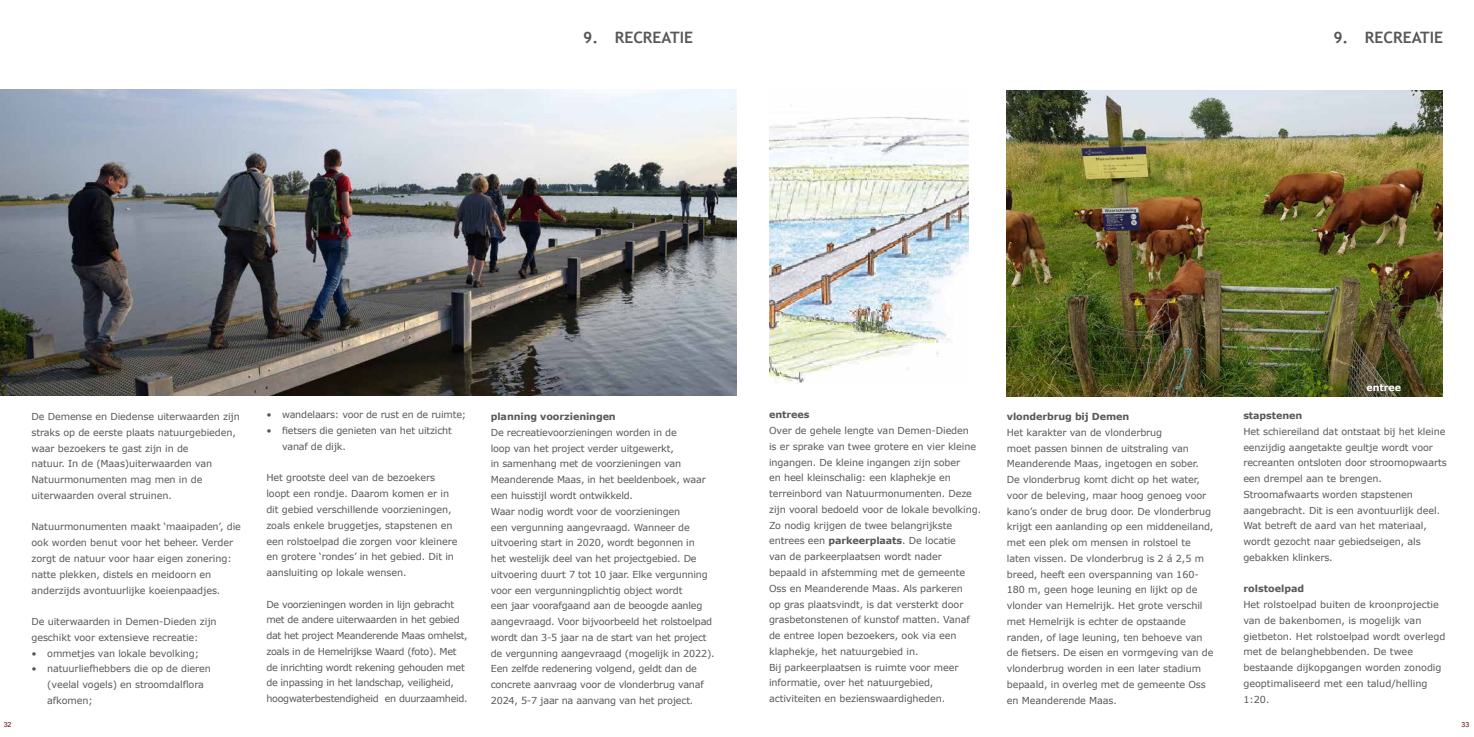
<style>
.page{position:relative;width:1474px;height:737px;background:#fff}
.page>*{position:absolute;margin:0;border:0;box-sizing:border-box;transform-origin:0 0}
.t1{font:700 15.75px "Trebuchet MS";color:#58585a}
.t2{font:9.62px/15.8px "Verdana";letter-spacing:-.01em;color:#58585a}
.t3{font:9.62px/15.8px "Verdana";letter-spacing:-.03em;color:#58585a}
.t4{font:700 9.62px "Verdana";letter-spacing:-.01em;color:#58585a}
.t5{font:700 9.62px "Verdana";letter-spacing:-.01em;color:#fff}
.t6{font:7px "Arial";color:#5f0e0f}
.s1{font-weight:700}
</style>
<div class="page">
<img style="left:0;top:89px;width:737px;height:306px">
<img style="left:1006px;top:90px;width:436px;height:306px">
<img style="left:769px;top:104px;width:199px;height:279px">
<h1 class="t1" style="left:583px;top:28px;width:111px">9. RECREATIE</h1>
<h1 class="t1" style="left:1333px;top:27px;width:111px">9. RECREATIE</h1>
<p class="t2" style="left:31px;top:409px;width:210px">De Demense en Diedense uiterwaarden zijn straks op de eerste plaats natuurgebieden, waar bezoekers te gast zijn in de<br>natuur. In de (Maas)uiterwaarden van Natuurmonumenten mag men in de uiterwaarden overal struinen.</p>
<p class="t2" style="left:31px;top:519px;width:211px">Natuurmonumenten maakt ‘maaipaden’, die ook worden benut voor het beheer. Verder zorgt de natuur voor haar eigen zonering: natte plekken, distels en meidoorn en anderzijds avontuurlijke koeienpaadjes.</p>
<p class="t2" style="left:31px;top:613px;width:187px">De uiterwaarden in Demen-Dieden zijn geschikt voor extensieve recreatie:</p>
<p class="t2" style="left:31px;top:645px;width:169px">• ommetjes van lokale bevolking;</p>
<p class="t2" style="left:47px;top:660px;width:165px;text-indent:-16px">• natuurliefhebbers die op de dieren (veelal vogels) en stroomdalflora afkomen;</p>
<p class="t2" style="left:266px;top:407px;width:201px">• wandelaars: voor de rust en de ruimte;</p>
<p class="t2" style="left:282px;top:423px;width:171px;text-indent:-16px">• fietsers die genieten van het uitzicht vanaf de dijk.</p>
<p class="t2" style="left:266px;top:470px;width:193px">Het grootste deel van de bezoekers loopt een rondje. Daarom komen er in dit gebied verschillende voorzieningen, zoals enkele bruggetjes, stapstenen en een rolstoelpad die zorgen voor kleinere en grotere ‘rondes’ in het gebied. Dit in aansluiting op lokale wensen.</p>
<p class="t3" style="left:266px;top:596px;width:203px">De voorzieningen worden in lijn gebracht met de andere uiterwaarden in het gebied dat het project Meanderende Maas omhelst, zoals in de Hemelrijkse Waard (foto). Met de inrichting wordt rekening gehouden met de inpassing in het landschap, veiligheid, hoogwaterbestendigheid en duurzaamheid.</p>
<p class="t4" style="left:491px;top:410px;width:126px">planning voorzieningen</p>
<p class="t2" style="left:491px;top:424px;width:225px">De recreatievoorzieningen worden in de<br>loop van het project verder uitgewerkt,<br>in samenhang met de voorzieningen van Meanderende Maas, in het beeldenboek, waar een huisstijl wordt ontwikkeld.<br>Waar nodig wordt voor de voorzieningen<br>een vergunning aangevraagd. Wanneer de uitvoering start in 2020, wordt begonnen in<br>het westelijk deel van het projectgebied. De uitvoering duurt 7 tot 10 jaar. Elke vergunning voor een vergunningplichtig object wordt<br>een jaar voorafgaand aan de beoogde aanleg aangevraagd. Voor bijvoorbeeld het rolstoelpad wordt dan 3-5 jaar na de start van het project de vergunning aangevraagd (mogelijk in 2022).<br>Een zelfde redenering volgend, geldt dan de concrete aanvraag voor de vlonderbrug vanaf 2024, 5-7 jaar na aanvang van het project.</p>
<p class="t4" style="left:769px;top:408px;width:42px">entrees</p>
<p class="t2" style="left:769px;top:423px;width:214px">Over de gehele lengte van Demen-Dieden<br>is er sprake van twee grotere en vier kleine ingangen. De kleine ingangen zijn sober<br>en heel kleinschalig: een klaphekje en terreinbord van Natuurmonumenten. Deze zijn vooral bedoeld voor de lokale bevolking.<br>Zo nodig krijgen de twee belangrijkste entrees een <span class="s1">parkeerplaats</span>. De locatie<br>van de parkeerplaatsen wordt nader bepaald in afstemming met de gemeente Oss en Meanderende Maas. Als parkeren<br>op gras plaatsvindt, is dat versterkt door grasbetonstenen of kunstof matten. Vanaf de entree lopen bezoekers, ook via een klaphekje, het natuurgebied in.<br>Bij parkeerplaatsen is ruimte voor meer informatie, over het natuurgebied, activiteiten en bezienswaardigheden.</p>
<p class="t4" style="left:1006px;top:410px;width:124px">vlonderbrug bij Demen</p>
<p class="t2" style="left:1006px;top:424px;width:208px">Het karakter van de vlonderbrug<br>moet passen binnen de uitstraling van Meanderende Maas, ingetogen en sober.<br>De vlonderbrug komt dicht op het water, voor de beleving, maar hoog genoeg voor kano’s onder de brug door. De vlonderbrug krijgt een aanlanding op een middeneiland, met een plek om mensen in rolstoel te laten vissen. De vlonderbrug is 2 á 2,5 m breed, heeft een overspanning van 160- 180 m, geen hoge leuning en lijkt op de vlonder van Hemelrijk. Het grote verschil met Hemelrijk is echter de opstaande randen, of lage leuning, ten behoeve van de fietsers. De eisen en vormgeving van de vlonderbrug worden in een later stadium bepaald, in overleg met de gemeente Oss en Meanderende Maas.</p>
<p class="t5" style="left:1366px;top:380px;width:36px">entree</p>
<p class="t4" style="left:1243px;top:409px;width:60px">stapstenen</p>
<p class="t2" style="left:1243px;top:423px;width:205px">Het schiereiland dat ontstaat bij het kleine eenzijdig aangetakte geultje wordt voor recreanten ontsloten door stroomopwaarts een drempel aan te brengen.<br>Stroomafwaarts worden stapstenen aangebracht. Dit is een avontuurlijk deel.<br>Wat betreft de aard van het materiaal, wordt gezocht naar gebiedseigen, als gebakken klinkers.</p>
<p class="t4" style="left:1243px;top:582px;width:62px">rolstoelpad</p>
<p class="t2" style="left:1243px;top:596px;width:204px">Het rolstoelpad buiten de kroonprojectie van de bakenbomen, is mogelijk van gietbeton. Het rolstoelpad wordt overlegd met de belanghebbenden. De twee bestaande dijkopgangen worden zonodig geoptimaliseerd met een talud/helling 1:20.</p>
<p class="t6" style="left:4px;top:719px;width:9px">32</p>
<p class="t6" style="left:1461px;top:719px;width:9px">33</p>
</div>
